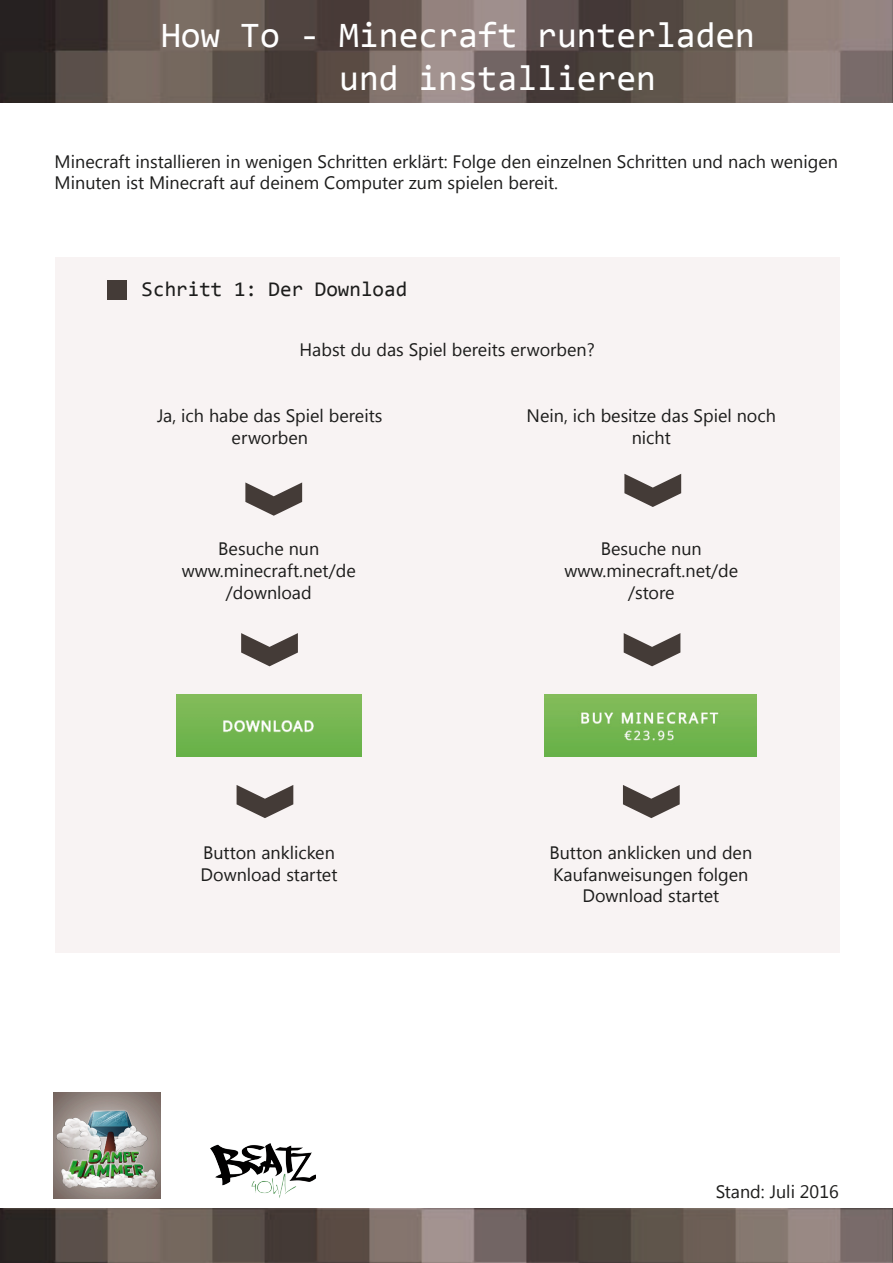
<style>
.page{position:relative;width:893px;height:1263px;background:#fff}
.page>*{position:absolute;margin:0;border:0;box-sizing:border-box;transform-origin:0 0}
.t1{font:36px "Consolas";color:#fff}
.t2{font:21px "Consolas";color:#1c1c1b}
.Aufzählung{font:18px "Segoe UI Symbol";color:#1c1c1b}
.Mengentext{font:18px "Segoe UI Symbol";color:#1c1c1b}
</style>
<div class="page">
<img style="left:0;top:0;width:893px;height:103px">
<img style="left:0;top:1209px;width:893px;height:54px">
<img style="left:211px;top:1143px;width:105px;height:55px">
<img style="left:54px;top:1092px;width:106px;height:106px">
<div style="left:55px;top:257px;width:785px;height:695px;background:#f8f3f3"></div>
<svg style="left:245px;top:482px;width:57px;height:34px"></svg>
<svg style="left:241px;top:633px;width:57px;height:33px"></svg>
<svg style="left:624px;top:633px;width:56px;height:33px"></svg>
<svg style="left:237px;top:785px;width:56px;height:33px"></svg>
<svg style="left:623px;top:785px;width:57px;height:33px"></svg>
<img style="left:176px;top:694px;width:186px;height:63px">
<img style="left:544px;top:694px;width:213px;height:63px">
<svg style="left:624px;top:474px;width:57px;height:33px"></svg>
<div style="left:107px;top:280px;width:19px;height:19px;background:#443b37"></div>
<p class="t1" style="left:161px;top:11px;width:596px">How To - Minecraft runterladen</p>
<p class="t1" style="left:339px;top:54px;width:318px">und installieren</p>
<p class="Mengentext" style="left:75px;top:148px;width:108px">■ ▼ ■▲▼ ●●</p>
<p class="Mengentext" style="left:356px;top:148px;width:33px">▼▼ ■</p>
<p class="Mengentext" style="left:417px;top:148px;width:60px">● ▼ □●</p>
<p class="Mengentext" style="left:521px;top:148px;width:92px">■ ■ ●■■</p>
<p class="Mengentext" style="left:656px;top:148px;width:84px">▼▼ ■ ◆■ ■</p>
<p class="Mengentext" style="left:75px;top:170px;width:70px">■◆▼ ■ ▲▼</p>
<p class="Mengentext" style="left:170px;top:170px;width:81px">■ ▼ ◆</p>
<p class="t2" style="left:142px;top:275px;width:267px">Schritt 1: Der Download</p>
<p class="Aufzählung" style="left:299px;top:336px;width:73px">★ ▲▼ ◆</p>
<p class="Aufzählung" style="left:289px;top:536px;width:32px">■◆■</p>
<p class="Aufzählung" style="left:244px;top:557px;width:87px">■ ▼■▼</p>
<p class="Aufzählung" style="left:243px;top:579px;width:50px">□ ■●□</p>
<p class="Aufzählung" style="left:213px;top:839px;width:82px">◆▼▼□■ ■ ●</p>
<p class="Aufzählung" style="left:325px;top:839px;width:12px">■</p>
<p class="Aufzählung" style="left:213px;top:861px;width:50px">□ ■●□</p>
<p class="Aufzählung" style="left:286px;top:861px;width:53px">▲▼ ▼▼</p>
<p class="Aufzählung" style="left:554px;top:402px;width:12px">■</p>
<p class="Aufzählung" style="left:681px;top:402px;width:78px">▲ ● ■□</p>
<p class="Aufzählung" style="left:671px;top:536px;width:32px">■◆■</p>
<p class="Aufzählung" style="left:626px;top:557px;width:87px">■ ▼■▼</p>
<p class="Aufzählung" style="left:635px;top:579px;width:26px">▲▼□</p>
<p class="Aufzählung" style="left:560px;top:839px;width:82px">◆▼▼□■ ■ ●</p>
<p class="Aufzählung" style="left:671px;top:839px;width:37px">■ ◆■</p>
<p class="Aufzählung" style="left:742px;top:839px;width:12px">■</p>
<p class="Aufzählung" style="left:635px;top:861px;width:115px">▲◆■ ■ □● ■</p>
<p class="Aufzählung" style="left:595px;top:882px;width:50px">□ ■●□</p>
<p class="Aufzählung" style="left:668px;top:882px;width:53px">▲▼ ▼▼</p>
</div>
